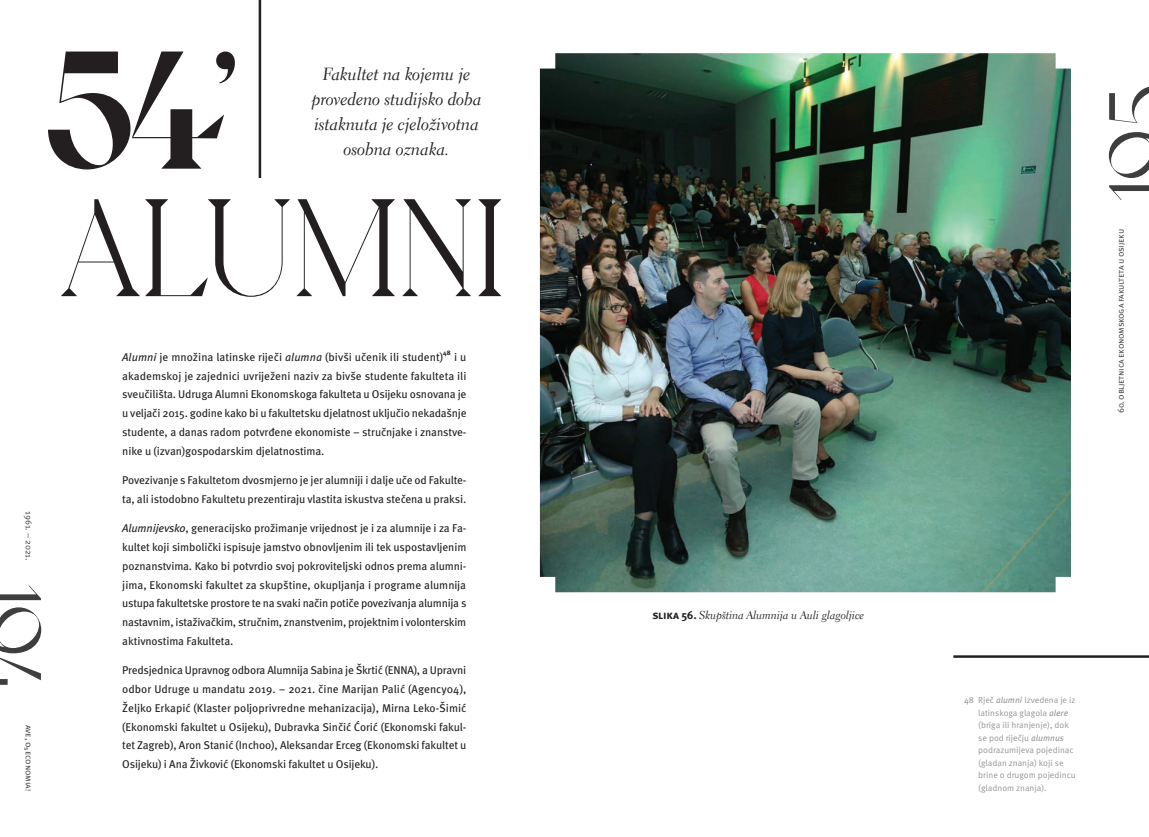
<style>
.page{position:relative;width:1149px;height:837px;background:#fff}
.page>*{position:absolute;margin:0;border:0;box-sizing:border-box;transform-origin:0 0}
.t1{font:700 167.12px "Voyage";color:#231f20}
.t2{font:138.38px "Voyage";color:#231f20}
.t3{font:96.25px "Voyage";color:#3e3e3f}
.t4{font:17.5px/25px "Electra LH Regular Os F";letter-spacing:-.01em;color:#231f20;text-align:center}
.t5{font:11.38px "Electra LH Regular Os F";letter-spacing:-.01em;color:#231f20}
.t6{font:11.25px/18.8px "Meta Pro";letter-spacing:-.015em;color:#231f20;text-align:justify}
.t7{font:8.75px/12.5px "Meta Pro Norm";color:#939598}
.t8{font:8.75px "Meta Pro Norm";letter-spacing:-.02em;color:#3e3e3f}
.t9{font:700 6.5px "Meta Pro";color:#231f20}
.s1{font-size:7.5px}
.s2{font-style:italic}
.s3{font-family:"Meta Pro";font-weight:700}
.s4{font-family:"Meta Pro"}
.s5{font-family:"Meta Pro";font-style:italic}
</style>
<div class="page">
<hr style="left:258px;top:0;width:3px;height:177px;background:#231f20">
<hr style="left:954px;top:655px;width:194px;height:2px;background:#231f20">
<img style="left:539px;top:53px;width:531px;height:539px">
<h1 class="t1" style="left:47px;top:9px;width:192px">54’</h1>
<h2 class="t2" style="left:60px;top:164px;width:445px">ALUMNI</h2>
<h3 class="t4" style="left:311px;top:61px;width:171px">Fakultet na kojemu je provedeno studijsko doba istaknuta je cjeloživotna osobna oznaka.</h3>
<p class="t8" style="left:35px;top:511px;width:50px;rotate:90deg">1961. – 2021.</p>
<h3 class="t3" style="left:65px;top:584px;width:117px;rotate:90deg">194</h3>
<p class="t8" style="left:35px;top:724px;width:67px;rotate:90deg">ave, o<sub>s</sub>economia<span class="s1">!</span></p>
<p class="t6" style="left:122px;top:348px;width:322px"><span class="s2">Alumni</span> je množina latinske rĳeči <span class="s2">alumna</span> (bivši učenik ili student)</p>
<p class="t9" style="left:443px;top:348px;width:9px">48</p>
<p class="t6" style="left:122px;top:348px;width:345px;text-indent:332px">i u akademskoj je zajednici uvrĳeženi naziv za bivše studente fakulteta ili sveučilišta. Udruga Alumni Ekonomskoga fakulteta u Osĳeku osnovana je u veljači 2015. godine kako bi u fakultetsku djelatnost uključio nekadašnje studente, a danas radom potvrđene ekonomiste – stručnjake i znanstve&shy;nike u (izvan)gospodarskim djelatnostima.</p>
<p class="t6" style="left:122px;top:471px;width:345px">Povezivanje s Fakultetom dvosmjerno je jer alumnĳi i dalje uče od Fakulte&shy;ta, ali istodobno Fakultetu prezentiraju vlastita iskustva stečena u praksi.</p>
<p class="t6" style="left:122px;top:519px;width:345px"><span class="s2">Alumnijevsko</span>, generacĳsko prožimanje vrĳednost je i za alumnĳe i za Fa&shy;kultet koji simbolički ispisuje jamstvo obnovljenim ili tek uspostavljenim poznanstvima. Kako bi potvrdio svoj pokroviteljski odnos prema alumni&shy;jima, Ekonomski fakultet za skupštine, okupljanja i programe alumnĳa ustupa fakultetske prostore te na svaki način potiče povezivanja alumnĳa s nastavnim, istaživačkim, stručnim, znanstvenim, projektnim i volonterskim aktivnostima Fakulteta.</p>
<p class="t6" style="left:122px;top:661px;width:345px">Predsjednica Upravnog odbora Alumnĳa Sabina je Škrtić (ENNA), a Upravni odbor Udruge u mandatu 2019. – 2021. čine Marĳan Palić (Agency04), Željko Erkapić (Klaster poljoprivredne mehanizacĳa), Mirna Leko-Šimić (Ekonomski fakultet u Osĳeku), Dubravka Sinčić Ćorić (Ekonomski fakul&shy;tet Zagreb), Aron Stanić (Inchoo), Aleksandar Erceg (Ekonomski fakultet u Osĳeku) i Ana Živković (Ekonomski fakultet u Osĳeku).</p>
<p class="t5" style="left:652px;top:607px;width:213px"><span class="s3">slika 56.</span> Skupština Alumnija u Auli glagoljice</p>
<h3 class="t3" style="left:1084px;top:200px;width:117px;rotate:-90deg">195</h3>
<p class="t8" style="left:1113px;top:413px;width:186px;rotate:-90deg">60. obljetnica ekonomskoga fakulteta u osijeku</p>
<p class="t7" style="left:977px;top:693px;width:99px;text-indent:-14px"><span class="s4">48</span> Rječ <span class="s5">alumni</span> izvedena je iz latinskoga glagola <span class="s5">alere </span>(briga ili hranjenje), dok se pod riječju <span class="s5">alumnus </span>podrazumijeva pojedinac (gladan znanja) koji se brine o drugom pojedincu (gladnom znanja).</p>
</div>
